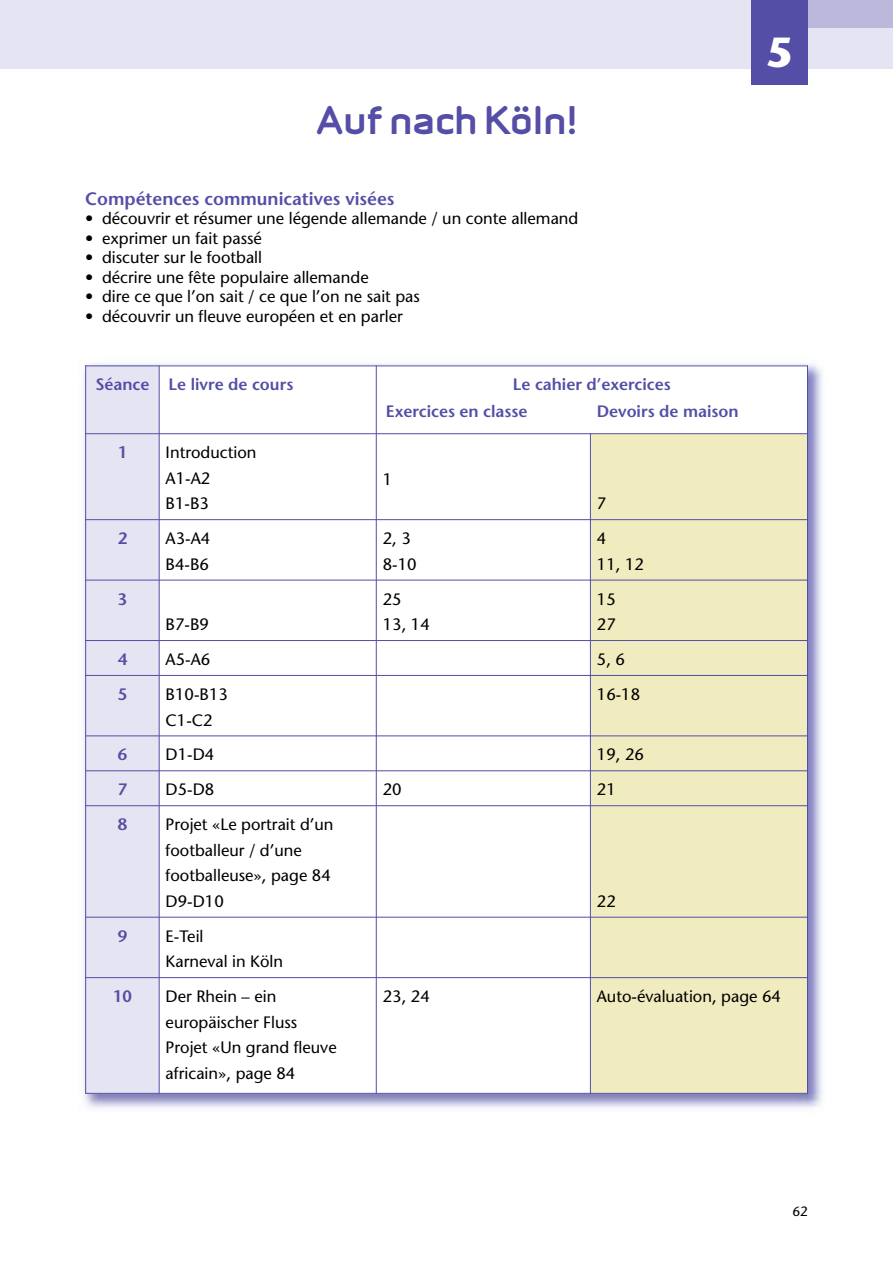
<style>
.page{position:relative;width:893px;height:1263px;background:#fff}
.page>*{position:absolute;margin:0;border:0;box-sizing:border-box;transform-origin:0 0}
.t1{font:700 42px "Stone Sans";color:#fff}
.t2{font:700 36px "Infinity ST Extra";color:#544ea6}
.t3{font:600 18px "Stone Sans";color:#544ea6}
.t4{font:16.5px/25.5px "Stone Sans";color:#000}
.t5{font:600 16.5px/27px "Stone Sans";color:#544ea6}
.t6{font:13.5px "Stone Sans";color:#000}
</style>
<div class="page">
<div style="left:0;top:0;width:893px;height:69px;background:#e5e4f2"></div>
<div style="left:787px;top:0;width:106px;height:28px;background:#bbb8dc"></div>
<div style="left:751px;top:0;width:57px;height:85px;background:#544ea6"></div>
<img style="left:83px;top:363px;width:740px;height:745px">
<div style="left:85px;top:365px;width:74px;height:69px;background:#e5e4f2"></div>
<div style="left:159px;top:365px;width:217px;height:69px;background:#fff"></div>
<div style="left:376px;top:365px;width:431px;height:69px;background:#fff"></div>
<div style="left:85px;top:434px;width:74px;height:86px;background:#e5e4f2"></div>
<div style="left:159px;top:434px;width:217px;height:86px;background:#fff"></div>
<div style="left:376px;top:434px;width:214px;height:86px;background:#fff"></div>
<div style="left:590px;top:434px;width:218px;height:86px;background:#f1ecbf"></div>
<div style="left:85px;top:520px;width:74px;height:60px;background:#e5e4f2"></div>
<div style="left:159px;top:520px;width:217px;height:60px;background:#fff"></div>
<div style="left:376px;top:520px;width:214px;height:60px;background:#fff"></div>
<div style="left:590px;top:520px;width:218px;height:60px;background:#f1ecbf"></div>
<div style="left:85px;top:580px;width:74px;height:60px;background:#e5e4f2"></div>
<div style="left:159px;top:580px;width:217px;height:60px;background:#fff"></div>
<div style="left:376px;top:580px;width:214px;height:60px;background:#fff"></div>
<div style="left:590px;top:580px;width:218px;height:60px;background:#f1ecbf"></div>
<div style="left:85px;top:640px;width:74px;height:35px;background:#e5e4f2"></div>
<div style="left:159px;top:640px;width:217px;height:35px;background:#fff"></div>
<div style="left:376px;top:640px;width:214px;height:35px;background:#fff"></div>
<div style="left:590px;top:640px;width:218px;height:35px;background:#f1ecbf"></div>
<div style="left:85px;top:675px;width:74px;height:61px;background:#e5e4f2"></div>
<div style="left:159px;top:675px;width:217px;height:61px;background:#fff"></div>
<div style="left:376px;top:675px;width:214px;height:61px;background:#fff"></div>
<div style="left:590px;top:675px;width:218px;height:61px;background:#f1ecbf"></div>
<div style="left:85px;top:736px;width:74px;height:35px;background:#e5e4f2"></div>
<div style="left:159px;top:736px;width:217px;height:35px;background:#fff"></div>
<div style="left:376px;top:736px;width:214px;height:35px;background:#fff"></div>
<div style="left:590px;top:736px;width:218px;height:35px;background:#f1ecbf"></div>
<div style="left:85px;top:771px;width:74px;height:35px;background:#e5e4f2"></div>
<div style="left:159px;top:771px;width:217px;height:35px;background:#fff"></div>
<div style="left:376px;top:771px;width:214px;height:35px;background:#fff"></div>
<div style="left:590px;top:771px;width:218px;height:35px;background:#f1ecbf"></div>
<div style="left:85px;top:806px;width:74px;height:111px;background:#e5e4f2"></div>
<div style="left:159px;top:806px;width:217px;height:111px;background:#fff"></div>
<div style="left:376px;top:806px;width:214px;height:111px;background:#fff"></div>
<div style="left:590px;top:806px;width:218px;height:111px;background:#f1ecbf"></div>
<div style="left:85px;top:917px;width:74px;height:61px;background:#e5e4f2"></div>
<div style="left:159px;top:917px;width:217px;height:61px;background:#fff"></div>
<div style="left:376px;top:917px;width:214px;height:61px;background:#fff"></div>
<div style="left:590px;top:917px;width:218px;height:61px;background:#f1ecbf"></div>
<div style="left:85px;top:978px;width:74px;height:116px;background:#e5e4f2"></div>
<div style="left:159px;top:978px;width:217px;height:116px;background:#fff"></div>
<div style="left:376px;top:978px;width:214px;height:116px;background:#fff"></div>
<div style="left:590px;top:978px;width:218px;height:116px;background:#f1ecbf"></div>
<hr style="left:85px;top:365px;width:1px;height:729px;background:#544ea6">
<hr style="left:159px;top:365px;width:1px;height:729px;background:#544ea6">
<hr style="left:376px;top:365px;width:1px;height:729px;background:#544ea6">
<hr style="left:590px;top:433px;width:1px;height:661px;background:#544ea6">
<hr style="left:807px;top:365px;width:1px;height:729px;background:#544ea6">
<hr style="left:85px;top:365px;width:723px;height:1px;background:#544ea6">
<hr style="left:85px;top:433px;width:723px;height:1px;background:#544ea6">
<hr style="left:85px;top:519px;width:723px;height:1px;background:#544ea6">
<hr style="left:85px;top:580px;width:723px;height:1px;background:#544ea6">
<hr style="left:85px;top:640px;width:723px;height:1px;background:#544ea6">
<hr style="left:85px;top:675px;width:723px;height:1px;background:#544ea6">
<hr style="left:85px;top:735px;width:723px;height:1px;background:#544ea6">
<hr style="left:85px;top:770px;width:723px;height:1px;background:#544ea6">
<hr style="left:85px;top:805px;width:723px;height:1px;background:#544ea6">
<hr style="left:85px;top:917px;width:723px;height:1px;background:#544ea6">
<hr style="left:85px;top:977px;width:723px;height:1px;background:#544ea6">
<hr style="left:85px;top:1093px;width:723px;height:1px;background:#544ea6">
<h2 class="t2" style="left:316px;top:106px;width:263px">Auf nach Köln!</h2>
<p class="t3" style="left:85px;top:191px;width:311px">Compétences communicatives visées</p>
<p class="t4" style="left:85px;top:207px;width:495px">• découvrir et résumer une légende allemande / un conte allemand</p>
<p class="t4" style="left:85px;top:227px;width:178px">• exprimer un fait passé</p>
<p class="t4" style="left:85px;top:246px;width:179px">• discuter sur le football</p>
<p class="t4" style="left:85px;top:266px;width:285px">• décrire une fête populaire allemande</p>
<p class="t4" style="left:85px;top:285px;width:336px">• dire ce que l’on sait / ce que l’on ne sait pas</p>
<p class="t4" style="left:85px;top:305px;width:319px">• découvrir un fleuve européen et en parler</p>
<p class="t5" style="left:95px;top:373px;width:200px">Séance Le livre de cours</p>
<p class="t5" style="left:386px;top:373px;width:287px;text-indent:127px">Le cahier d’exercices<br>Exercices en classe</p>
<p class="t5" style="left:597px;top:400px;width:143px">Devoirs de maison</p>
<p class="t5" style="left:118px;top:441px;width:11px">1</p>
<p class="t4" style="left:166px;top:441px;width:92px">Introduction<br>A1-A2<br>B1-B3</p>
<p class="t4" style="left:383px;top:468px;width:11px">1</p>
<p class="t4" style="left:597px;top:492px;width:11px">7</p>
<p class="t5" style="left:118px;top:527px;width:11px">2</p>
<p class="t4" style="left:166px;top:527px;width:46px">A3-A4<br>B4-B6</p>
<p class="t4" style="left:383px;top:527px;width:35px">2, 3<br>8-10</p>
<p class="t4" style="left:597px;top:527px;width:49px">4<br>11, 12</p>
<p class="t5" style="left:118px;top:587px;width:11px">3</p>
<p class="t4" style="left:166px;top:613px;width:45px">B7-B9</p>
<p class="t4" style="left:383px;top:588px;width:49px">25<br>13, 14</p>
<p class="t4" style="left:597px;top:588px;width:20px">15<br>27</p>
<p class="t5" style="left:118px;top:648px;width:11px">4</p>
<p class="t4" style="left:166px;top:648px;width:46px">A5-A6</p>
<p class="t4" style="left:597px;top:648px;width:30px">5, 6</p>
<p class="t5" style="left:118px;top:682px;width:11px">5</p>
<p class="t4" style="left:166px;top:683px;width:64px">B10-B13<br>C1-C2</p>
<p class="t4" style="left:597px;top:683px;width:45px">16-18</p>
<p class="t5" style="left:118px;top:743px;width:11px">6</p>
<p class="t4" style="left:166px;top:744px;width:50px">D1-D4</p>
<p class="t4" style="left:597px;top:744px;width:49px">19, 26</p>
<p class="t5" style="left:118px;top:778px;width:11px">7</p>
<p class="t4" style="left:166px;top:779px;width:50px">D5-D8</p>
<p class="t4" style="left:383px;top:779px;width:20px">20</p>
<p class="t4" style="left:597px;top:779px;width:20px">21</p>
<p class="t5" style="left:118px;top:813px;width:11px">8</p>
<p class="t4" style="left:166px;top:813px;width:169px">Projet «Le portrait d’un footballeur / d’une footballeuse», page 84<br>D9-D10</p>
<p class="t4" style="left:597px;top:890px;width:20px">22</p>
<h1 class="t1" style="left:766px;top:36px;width:28px">5</h1>
<p class="t5" style="left:118px;top:924px;width:11px">9</p>
<p class="t4" style="left:166px;top:925px;width:119px">E-Teil<br>Karneval in Köln</p>
<p class="t5" style="left:113px;top:985px;width:20px">10</p>
<p class="t4" style="left:166px;top:985px;width:173px">Der Rhein – ein europäischer Fluss<br>Projet «Un grand fleuve africain», page 84</p>
<p class="t4" style="left:383px;top:985px;width:49px">23, 24</p>
<p class="t4" style="left:597px;top:985px;width:186px">Auto-évaluation, page 64</p>
<p class="t6" style="left:792px;top:1206px;width:17px">62</p>
</div>
